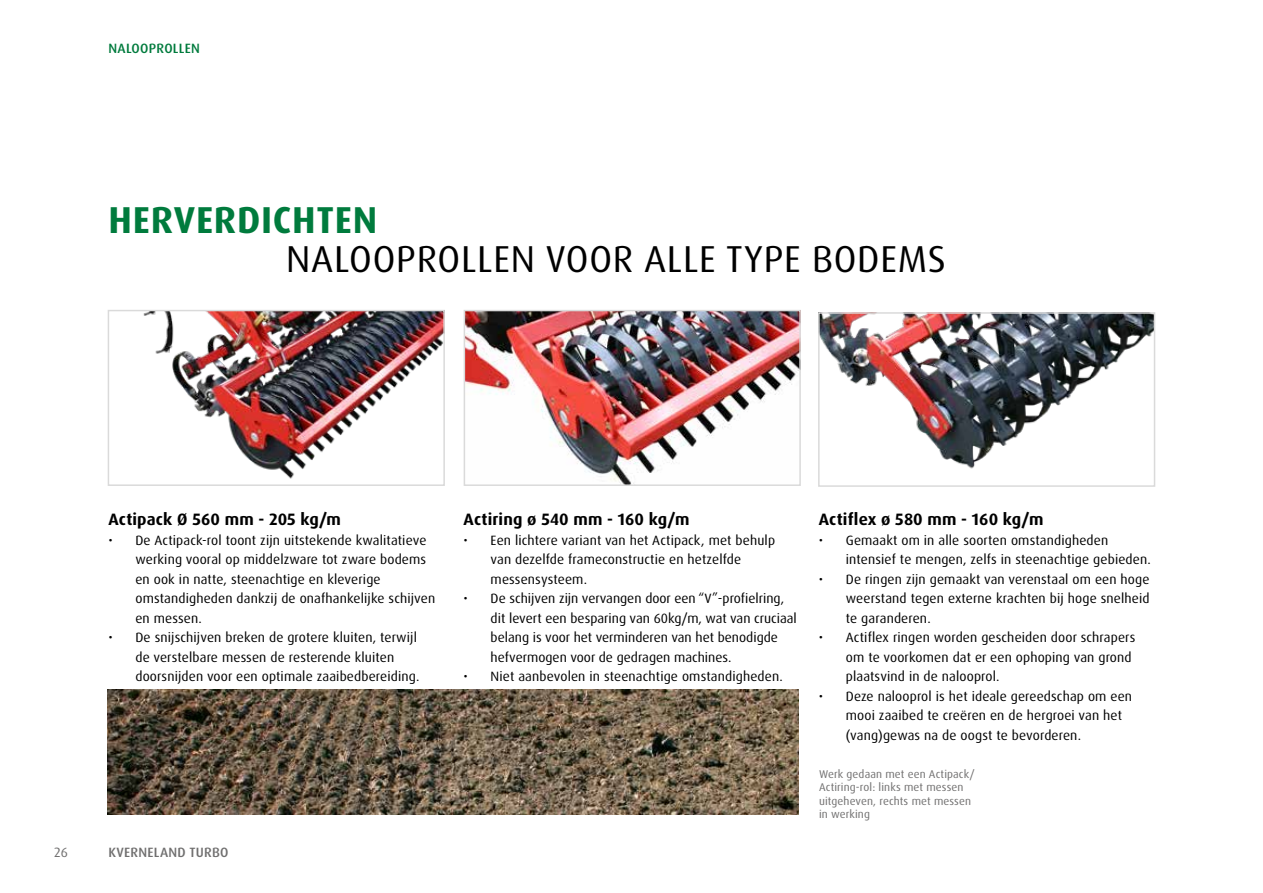
<style>
.page{position:relative;width:1263px;height:893px;background:#fff}
.page>*{position:absolute;margin:0;border:0;box-sizing:border-box;transform-origin:0 0}
.t1{font:37.5px "Dax Pro";letter-spacing:.02em;color:#000}
.t2{font:700 37.5px "Dax Pro";letter-spacing:.02em;color:#007b3d}
.t3{font:700 16.5px "Dax Pro";letter-spacing:.01em;color:#000}
.t4{font:13.5px/19.5px "Dax Pro";letter-spacing:.01em;color:#000}
.t5{font:500 13.5px "Dax Pro";letter-spacing:.02em;color:#706f6f}
.t6{font:500 13.5px "Dax Pro";letter-spacing:.02em;color:#007b3d}
.t7{font:13.5px "Dax Pro";color:#706f6f}
.t8{font:11.25px/13.5px "Dax Pro";letter-spacing:.01em;color:#706f6f}
</style>
<div class="page">
<img style="left:143px;top:313px;width:299px;height:166px">
<div style="left:108px;top:310px;width:337px;height:176px;border:2px solid #dadada"></div>
<img style="left:821px;top:315px;width:331px;height:154px">
<div style="left:818px;top:312px;width:337px;height:175px;border:2px solid #dadada"></div>
<img style="left:467px;top:313px;width:331px;height:170px">
<div style="left:464px;top:310px;width:337px;height:176px;border:2px solid #dadada"></div>
<img style="left:108px;top:690px;width:690px;height:124px">
<p class="t6" style="left:108px;top:40px;width:93px">NALOOPROLLEN</p>
<h1 class="t2" style="left:109px;top:195px;width:270px">HERVERDICHTEN</h1>
<h1 class="t1" style="left:286px;top:234px;width:661px">NALOOPROLLEN VOOR ALLE TYPE BODEMS</h1>
<p class="t3" style="left:108px;top:509px;width:234px">Actipack Ø 560 mm - 205 kg/m</p>
<p class="t4" style="left:135px;top:530px;width:301px;text-indent:-27px">• De Actipack-rol toont zijn uitstekende kwalitatieve werking vooral op middelzware tot zware bodems en ook in natte, steenachtige en kleverige omstandigheden dankzij de onafhankelijke schijven en messen.</p>
<p class="t4" style="left:135px;top:628px;width:286px;text-indent:-27px">• De snijschijven breken de grotere kluiten, terwijl de verstelbare messen de resterende kluiten doorsnijden voor een optimale zaaibedbereiding.</p>
<p class="t7" style="left:54px;top:843px;width:15px">26</p>
<p class="t5" style="left:108px;top:843px;width:122px">KVERNELAND TURBO</p>
<p class="t3" style="left:464px;top:509px;width:227px">Actiring ø 540 mm - 160 kg/m</p>
<p class="t4" style="left:491px;top:530px;width:286px;text-indent:-27px">• Een lichtere variant van het Actipack, met behulp van dezelfde frameconstructie en hetzelfde messensysteem.</p>
<p class="t4" style="left:491px;top:589px;width:308px;text-indent:-27px">• De schijven zijn vervangen door een “V”-profielring, dit levert een besparing van 60kg/m, wat van cruciaal belang is voor het verminderen van het benodigde hefvermogen voor de gedragen machines.</p>
<p class="t4" style="left:464px;top:667px;width:321px">• Niet aanbevolen in steenachtige omstandigheden.</p>
<p class="t3" style="left:819px;top:509px;width:226px">Actiflex ø 580 mm - 160 kg/m</p>
<p class="t4" style="left:846px;top:530px;width:306px;text-indent:-27px">• Gemaakt om in alle soorten omstandigheden intensief te mengen, zelfs in steenachtige gebieden.</p>
<p class="t4" style="left:846px;top:569px;width:305px;text-align:justify;text-indent:-27px">• De ringen zijn gemaakt van verenstaal om een hoge weerstand tegen externe krachten bij hoge snelheid te garanderen.</p>
<p class="t4" style="left:846px;top:628px;width:291px;text-indent:-27px">• Actiflex ringen worden gescheiden door schrapers om te voorkomen dat er een ophoping van grond plaatsvind in de nalooprol.</p>
<p class="t4" style="left:846px;top:686px;width:288px;text-indent:-27px">• Deze nalooprol is het ideale gereedschap om een mooi zaaibed te creëren en de hergroei van het (vang)gewas na de oogst te bevorderen.</p>
<p class="t8" style="left:819px;top:767px;width:157px">Werk gedaan met een Actipack/<br>Actiring-rol: links met messen uitgeheven, rechts met messen in werking</p>
</div>
